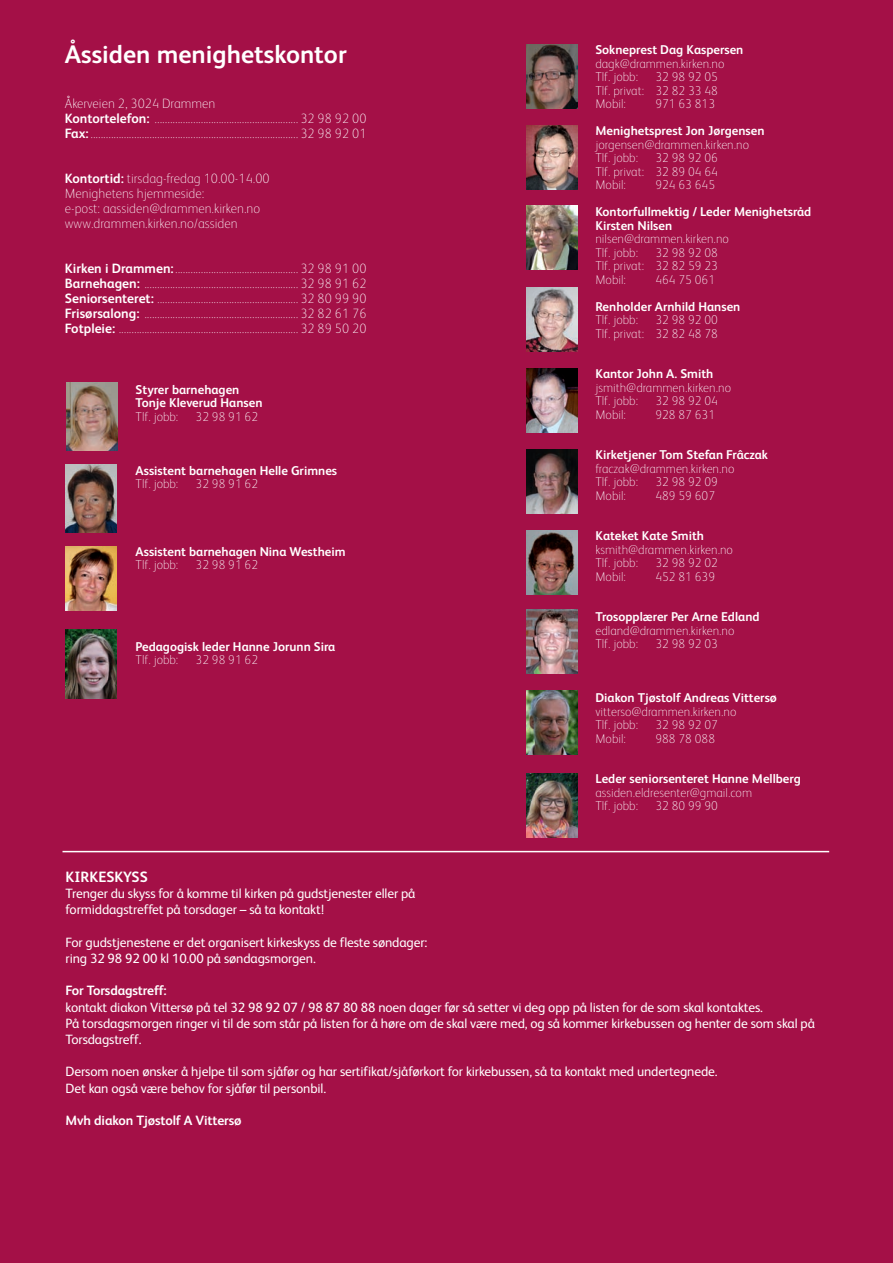
<style>
.page{position:relative;width:893px;height:1263px;background:#a41047}
.page>*{position:absolute;margin:0;border:0;box-sizing:border-box;transform-origin:0 0}
.t1{font:700 25.5px "FS Albert";color:#fff}
.t2{font:700 15px "FS Albert";color:#fff}
.t3{font:100 13.5px/15px "FS Albert";color:#fff}
.t4{font:13.5px/16.2px "FS Albert";letter-spacing:-.01em;color:#fff}
.t5{font:700 13.5px "FS Albert";letter-spacing:-.01em;color:#fff}
.t6{font:100 12.75px/13.5px "FS Albert";color:#fff}
.t7{font:700 12.75px/13.5px "FS Albert";color:#fff}
.s1{font-weight:700}
</style>
<div class="page">
<img style="left:526px;top:44px;width:51px;height:64px">
<img style="left:526px;top:125px;width:52px;height:64px">
<img style="left:526px;top:287px;width:51px;height:64px">
<img style="left:526px;top:368px;width:51px;height:64px">
<img style="left:526px;top:449px;width:51px;height:64px">
<img style="left:526px;top:530px;width:51px;height:64px">
<img style="left:526px;top:609px;width:51px;height:64px">
<img style="left:526px;top:690px;width:51px;height:64px">
<img style="left:526px;top:773px;width:51px;height:64px">
<img style="left:526px;top:206px;width:51px;height:64px">
<img style="left:66px;top:383px;width:52px;height:67px">
<img style="left:66px;top:465px;width:51px;height:67px">
<img style="left:66px;top:546px;width:51px;height:64px">
<img style="left:66px;top:630px;width:51px;height:69px">
<hr style="left:63px;top:851px;width:766px;height:1px;background:#fff">
<h1 class="t1" style="left:65px;top:39px;width:283px">Åssiden menighetskontor</h1>
<p class="t3" style="left:65px;top:96px;width:303px">Åkerveien 2, 3024 Drammen<br><span class="s1">Kontortelefon:</span> ........................................................ 32 98 92 00<br><span class="s1">Fax:</span> ................................................................................. 32 98 92 01</p>
<p class="t3" style="left:65px;top:171px;width:206px"><span class="s1">Kontortid:</span> tirsdag-fredag 10.00-14.00<br>Menighetens hjemmeside:<br>e-post: aassiden@drammen.kirken.no www.drammen.kirken.no/assiden</p>
<p class="t3" style="left:65px;top:261px;width:303px;text-align:justify"><span class="s1">Kirken i Drammen:</span>................................................ 32 98 91 00<br><span class="s1">Barnehagen:</span> ............................................................ 32 98 91 62<br><span class="s1">Seniorsenteret:</span> ....................................................... 32 80 99 90<br><span class="s1">Frisørsalong:</span> ............................................................ 32 82 61 76<br><span class="s1">Fotpleie:</span> ...................................................................... 32 89 50 20</p>
<p class="t7" style="left:136px;top:383px;width:128px">Styrer barnehagen<br>Tonje Kleverud Hansen</p>
<p class="t6" style="left:136px;top:410px;width:44px">Tlf. jobb:</p>
<p class="t6" style="left:196px;top:410px;width:64px">32 98 91 62</p>
<p class="t7" style="left:136px;top:464px;width:203px">Assistent barnehagen Helle Grimnes</p>
<p class="t6" style="left:136px;top:477px;width:44px">Tlf. jobb:</p>
<p class="t6" style="left:196px;top:477px;width:64px">32 98 91 62</p>
<p class="t7" style="left:136px;top:545px;width:212px">Assistent barnehagen Nina Westheim</p>
<p class="t6" style="left:136px;top:558px;width:44px">Tlf. jobb:</p>
<p class="t6" style="left:196px;top:558px;width:64px">32 98 91 62</p>
<p class="t7" style="left:136px;top:639px;width:201px">Pedagogisk leder Hanne Jorunn Sira</p>
<p class="t6" style="left:136px;top:653px;width:44px">Tlf. jobb:</p>
<p class="t6" style="left:196px;top:653px;width:64px">32 98 91 62</p>
<p class="t7" style="left:595px;top:43px;width:149px">Sokneprest Dag Kaspersen</p>
<p class="t6" style="left:595px;top:56px;width:131px">dagk@drammen.kirken.no<br>Tlf. jobb:</p>
<p class="t6" style="left:595px;top:70px;width:124px;text-align:justify;text-indent:60px">32 98 92 05<br>Tlf. privat: 32 82 33 48<br>Mobil:</p>
<p class="t6" style="left:655px;top:97px;width:61px">971 63 813</p>
<p class="t7" style="left:595px;top:124px;width:171px">Menighetsprest Jon Jørgensen</p>
<p class="t6" style="left:595px;top:137px;width:155px">jorgensen@drammen.kirken.no<br>Tlf. jobb:</p>
<p class="t6" style="left:595px;top:151px;width:124px;text-align:justify;text-indent:60px">32 98 92 06<br>Tlf. privat: 32 89 04 64<br>Mobil:</p>
<p class="t6" style="left:655px;top:178px;width:61px">924 63 645</p>
<p class="t7" style="left:595px;top:205px;width:217px">Kontorfullmektig / Leder Menighetsråd<br>Kirsten Nilsen</p>
<p class="t6" style="left:595px;top:232px;width:135px">nilsen@drammen.kirken.no<br>Tlf. jobb:</p>
<p class="t6" style="left:595px;top:246px;width:124px;text-align:justify;text-indent:60px">32 98 92 08<br>Tlf. privat: 32 82 59 23<br>Mobil:</p>
<p class="t6" style="left:655px;top:273px;width:61px">464 75 061</p>
<p class="t7" style="left:595px;top:299px;width:146px">Renholder Arnhild Hansen</p>
<p class="t6" style="left:595px;top:313px;width:44px">Tlf. jobb:</p>
<p class="t6" style="left:595px;top:313px;width:124px;text-align:right">32 98 92 00<br>Tlf. privat: 32 82 48 78</p>
<p class="t7" style="left:595px;top:367px;width:120px">Kantor John A. Smith</p>
<p class="t6" style="left:595px;top:381px;width:137px">jsmith@drammen.kirken.no<br>Tlf. jobb:</p>
<p class="t6" style="left:655px;top:394px;width:64px">32 98 92 04</p>
<p class="t6" style="left:595px;top:408px;width:32px">Mobil:</p>
<p class="t6" style="left:655px;top:408px;width:61px">928 87 631</p>
<p class="t7" style="left:595px;top:448px;width:174px">Kirketjener Tom Stefan Frâczak</p>
<p class="t6" style="left:595px;top:462px;width:141px">fraczak@drammen.kirken.no<br>Tlf. jobb:</p>
<p class="t6" style="left:655px;top:475px;width:64px">32 98 92 09</p>
<p class="t6" style="left:595px;top:489px;width:32px">Mobil:</p>
<p class="t6" style="left:655px;top:489px;width:61px">489 59 607</p>
<p class="t7" style="left:595px;top:529px;width:110px">Kateket Kate Smith</p>
<p class="t6" style="left:595px;top:543px;width:139px">ksmith@drammen.kirken.no<br>Tlf. jobb:</p>
<p class="t6" style="left:655px;top:556px;width:64px">32 98 92 02</p>
<p class="t6" style="left:595px;top:570px;width:32px">Mobil:</p>
<p class="t6" style="left:655px;top:570px;width:61px">452 81 639</p>
<p class="t7" style="left:595px;top:610px;width:166px">Trosopplærer Per Arne Edland</p>
<p class="t6" style="left:595px;top:624px;width:141px">edland@drammen.kirken.no<br>Tlf. jobb:</p>
<p class="t6" style="left:655px;top:637px;width:64px">32 98 92 03</p>
<p class="t7" style="left:595px;top:691px;width:183px">Diakon Tjøstolf Andreas Vittersø</p>
<p class="t6" style="left:595px;top:705px;width:142px">vitterso@drammen.kirken.no<br>Tlf. jobb:</p>
<p class="t6" style="left:655px;top:718px;width:64px">32 98 92 07</p>
<p class="t6" style="left:595px;top:732px;width:32px">Mobil:</p>
<p class="t6" style="left:655px;top:732px;width:61px">988 78 088</p>
<p class="t7" style="left:595px;top:772px;width:207px">Leder seniorsenteret Hanne Mellberg</p>
<p class="t6" style="left:595px;top:786px;width:158px">assiden.eldresenter@gmail.com<br>Tlf. jobb:</p>
<p class="t6" style="left:655px;top:799px;width:64px">32 80 99 90</p>
<p class="t2" style="left:66px;top:868px;width:84px">KIRKESKYSS</p>
<p class="t4" style="left:66px;top:885px;width:351px">Trenger du skyss for å komme til kirken på gudstjenester eller på formiddagstreffet på torsdager – så ta kontakt!</p>
<p class="t4" style="left:66px;top:934px;width:363px">For gudstjenestene er det organisert kirkeskyss de fleste søndager: ring 32 98 92 00 kl 10.00 på søndagsmorgen.</p>
<p class="t5" style="left:66px;top:983px;width:103px">For Torsdagstreff:</p>
<p class="t4" style="left:66px;top:999px;width:751px">kontakt diakon Vittersø på tel 32 98 92 07 / 98 87 80 88 noen dager før så setter vi deg opp på listen for de som skal kontaktes.<br>På torsdagsmorgen ringer vi til de som står på listen for å høre om de skal være med, og så kommer kirkebussen og henter de som skal på<br>Torsdagstreff.</p>
<p class="t4" style="left:66px;top:1063px;width:653px">Dersom noen ønsker å hjelpe til som sjåfør og har sertifikat/sjåførkort for kirkebussen, så ta kontakt med undertegnede.<br>Det kan også være behov for sjåfør til personbil.</p>
<p class="t5" style="left:66px;top:1112px;width:178px">Mvh diakon Tjøstolf A Vittersø</p>
</div>
